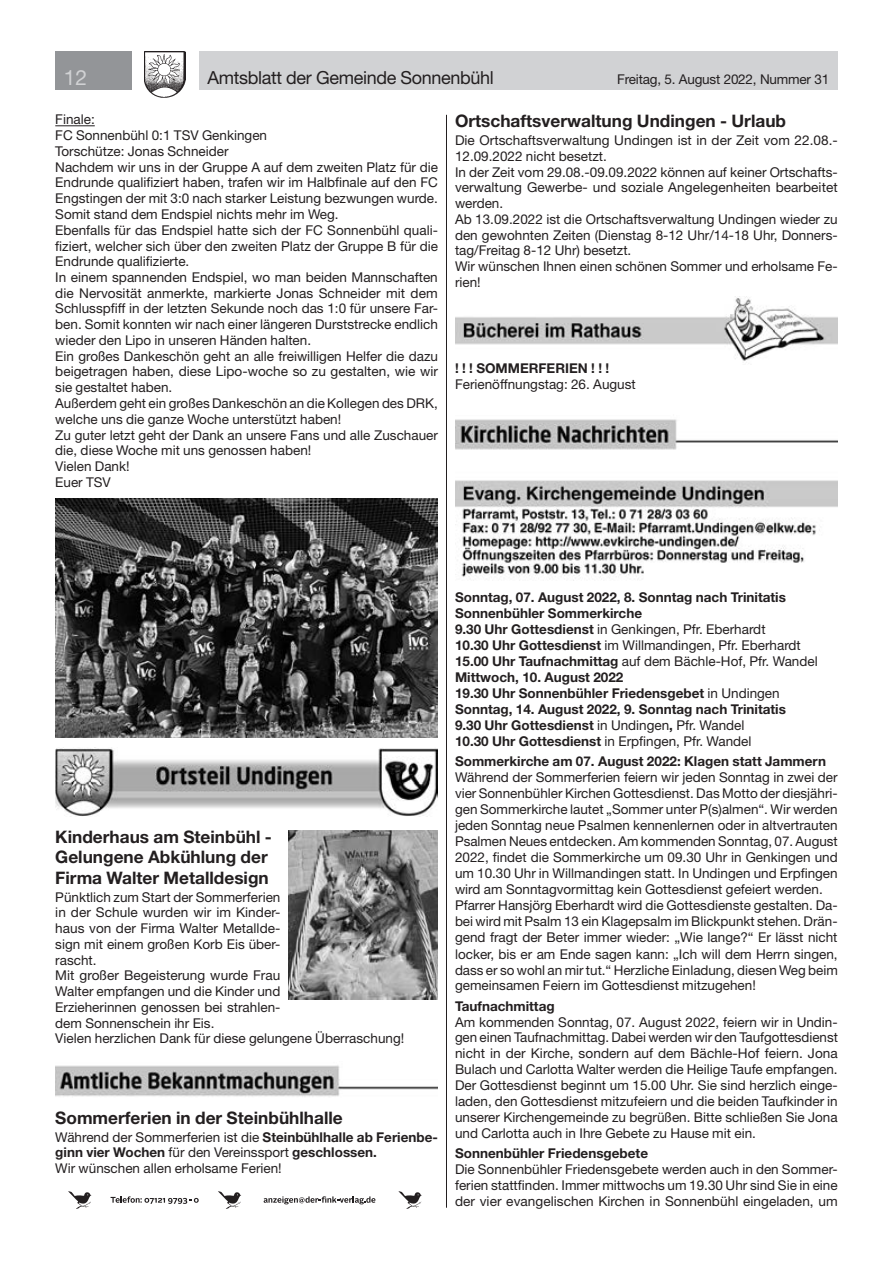
<style>
.page{position:relative;width:893px;height:1263px;background:#fff}
.page>*{position:absolute;margin:0;border:0;box-sizing:border-box;transform-origin:0 0}
.t1{font:21px "Helvetica Neue LT Std";color:#d1d2d4}
.t2{font:18px "Helvetica Neue LT Std";letter-spacing:-.02em;color:#231f20}
.t3{font:700 17.25px/20.5px "Helvetica Neue LT Std";color:#231f20}
.t4{font:13.5px/15.8px "Helvetica Neue LT Std";color:#231f20}
.t5{font:700 13.5px/15.9px "Helvetica Neue LT Std";color:#231f20}
.s1{font-weight:700}
.s2{font-weight:400}
</style>
<div class="page">
<div style="left:199px;top:51px;width:639px;height:38px;background:#d1d2d4"></div>
<div style="left:55px;top:51px;width:77px;height:38px;background:#939598"></div>
<img style="left:145px;top:51px;width:41px;height:47px">
<hr style="left:55px;top:125px;width:40px;height:1px;background:#231f20">
<img style="left:55px;top:498px;width:383px;height:240px">
<img style="left:55px;top:747px;width:383px;height:69px">
<img style="left:55px;top:1065px;width:383px;height:32px">
<img style="left:289px;top:830px;width:149px;height:170px">
<img style="left:455px;top:296px;width:383px;height:65px">
<img style="left:455px;top:419px;width:383px;height:31px">
<img style="left:455px;top:480px;width:383px;height:101px">
<hr style="left:446px;top:115px;width:1px;height:1093px;background:#231f20">
<svg style="left:218px;top:1191px;width:23px;height:18px"></svg>
<svg style="left:398px;top:1191px;width:24px;height:18px"></svg>
<svg style="left:68px;top:1191px;width:23px;height:18px"></svg>
<svg style="left:111px;top:1196px;width:88px;height:8px"></svg>
<svg style="left:264px;top:1196px;width:111px;height:8px"></svg>
<h1 class="t1" style="left:64px;top:65px;width:25px">12</h1>
<h2 class="t2" style="left:207px;top:67px;width:288px">Amtsblatt der Gemeinde Sonnenbühl</h2>
<p class="t4" style="left:617px;top:71px;width:213px">Freitag, 5. August 2022, Nummer 31</p>
<p class="t4" style="left:55px;top:112px;width:384px">Finale:<br>FC Sonnenbühl 0:1 TSV Genkingen<br>Torschütze: Jonas Schneider<br>Nachdem wir uns in der Gruppe A auf dem zweiten Platz für die Endrunde qualifiziert haben, trafen wir im Halbfinale auf den FC Engstingen der mit 3:0 nach starker Leistung bezwungen wurde.<br>Somit stand dem Endspiel nichts mehr im Weg.<br>Ebenfalls für das Endspiel hatte sich der FC Sonnenbühl quali&shy;fiziert, welcher sich über den zweiten Platz der Gruppe B für die Endrunde qualifizierte.<br>In einem spannenden Endspiel, wo man beiden Mannschaften die Nervosität anmerkte, markierte Jonas Schneider mit dem Schlusspfiff in der letzten Sekunde noch das 1:0 für unsere Far&shy;ben. Somit konnten wir nach einer längeren Durststrecke endlich wieder den Lipo in unseren Händen halten.<br>Ein großes Dankeschön geht an alle freiwilligen Helfer die dazu beigetragen haben, diese Lipo-woche so zu gestalten, wie wir sie gestaltet haben.<br>Außerdem geht ein großes Dankeschön an die Kollegen des DRK, welche uns die ganze Woche unterstützt haben!<br>Zu guter letzt geht der Dank an unsere Fans und alle Zuschauer die, diese Woche mit uns genossen haben!<br>Vielen Dank!<br>Euer TSV</p>
<p class="t3" style="left:455px;top:110px;width:333px">Ortschaftsverwaltung Undingen - Urlaub</p>
<p class="t4" style="left:455px;top:132px;width:384px">Die Ortschaftsverwaltung Undingen ist in der Zeit vom 22.08.- 12.09.2022 nicht besetzt.<br>In der Zeit vom 29.08.-09.09.2022 können auf keiner Ortschafts&shy;verwaltung Gewerbe- und soziale Angelegenheiten bearbeitet werden.<br>Ab 13.09.2022 ist die Ortschaftsverwaltung Undingen wieder zu den gewohnten Zeiten (Dienstag 8-12 Uhr/14-18 Uhr, Donners&shy;tag/Freitag 8-12 Uhr) besetzt.<br>Wir wünschen Ihnen einen schönen Sommer und erholsame Fe&shy;rien!</p>
<p class="t5" style="left:455px;top:360px;width:156px">! ! ! SOMMERFERIEN ! ! !</p>
<p class="t4" style="left:455px;top:376px;width:182px">Ferienöffnungstag: 26. August</p>
<p class="t3" style="left:55px;top:826px;width:218px">Kinderhaus am Steinbühl -<br>Gelungene Abkühlung der<br>Firma Walter Metalldesign</p>
<p class="t4" style="left:55px;top:889px;width:351px">Pünktlich zum Start der Sommerferien<br>in der Schule wurden wir im Kinder-<br>haus von der Firma Walter Metallde-<br>sign mit einem großen Korb Eis über-<br>rascht.<br>Mit großer Begeisterung wurde Frau<br>Walter empfangen und die Kinder und<br>Erzieherinnen genossen bei strahlen-<br>dem Sonnenschein ihr Eis.<br>Vielen herzlichen Dank für diese gelungene Überraschung!</p>
<p class="t3" style="left:55px;top:1107px;width:289px">Sommerferien in der Steinbühlhalle</p>
<p class="t4" style="left:55px;top:1129px;width:384px">Während der Sommerferien ist die <span class="s1">Steinbühlhalle ab Ferienbe&shy;ginn vier Wochen</span> für den Vereinssport <span class="s1">geschlossen.<br></span>Wir wünschen allen erholsame Ferien!</p>
<p class="t5" style="left:455px;top:589px;width:364px">Sonntag, 07. August 2022, 8. Sonntag nach Trinitatis Sonnenbühler Sommerkirche<br>9.30 Uhr Gottesdienst <span class="s2">in Genkingen, Pfr. Eberhardt<br></span>10.30 Uhr Gottesdienst <span class="s2">im Willmandingen, Pfr. Eberhardt </span>15.00 Uhr Taufnachmittag <span class="s2">auf dem Bächle-Hof, Pfr. Wandel </span>Mittwoch, 10. August 2022<br>19.30 Uhr Sonnenbühler Friedensgebet <span class="s2">in Undingen </span>Sonntag, 14. August 2022, 9. Sonntag nach Trinitatis<br>9.30 Uhr Gottesdienst <span class="s2">in Undingen</span>, <span class="s2">Pfr. Wandel<br></span>10.30 Uhr Gottesdienst <span class="s2">in Erpfingen, Pfr. Wandel</span></p>
<p class="t5" style="left:455px;top:753px;width:373px">Sommerkirche am 07. August 2022: Klagen statt Jammern</p>
<p class="t4" style="left:455px;top:769px;width:384px">Während der Sommerferien feiern wir jeden Sonntag in zwei der vier Sonnenbühler Kirchen Gottesdienst. Das Motto der diesjähri&shy;gen Sommerkirche lautet „Sommer unter P(s)almen“. Wir werden jeden Sonntag neue Psalmen kennenlernen oder in altvertrauten Psalmen Neues entdecken. Am kommenden Sonntag, 07. August 2022, findet die Sommerkirche um 09.30 Uhr in Genkingen und um 10.30 Uhr in Willmandingen statt. In Undingen und Erpfingen wird am Sonntagvormittag kein Gottesdienst gefeiert werden.<br>Pfarrer Hansjörg Eberhardt wird die Gottesdienste gestalten. Da&shy;bei wird mit Psalm 13 ein Klagepsalm im Blickpunkt stehen. Drän&shy;gend fragt der Beter immer wieder: „Wie lange?“ Er lässt nicht locker, bis er am Ende sagen kann: „Ich will dem Herrn singen, dass er so wohl an mir tut.“ Herzliche Einladung, diesen Weg beim gemeinsamen Feiern im Gottesdienst mitzugehen!</p>
<p class="t5" style="left:455px;top:997px;width:101px">Taufnachmittag</p>
<p class="t4" style="left:455px;top:1013px;width:384px;text-align:justify">Am kommenden Sonntag, 07. August 2022, feiern wir in Undin&shy;gen einen Taufnachmittag. Dabei werden wir den Taufgottesdienst nicht in der Kirche, sondern auf dem Bächle-Hof feiern. Jona Bulach und Carlotta Walter werden die Heilige Taufe empfangen.<br>Der Gottesdienst beginnt um 15.00 Uhr. Sie sind herzlich einge&shy;laden, den Gottesdienst mitzufeiern und die beiden Taufkinder in unserer Kirchengemeinde zu begrüßen. Bitte schließen Sie Jona und Carlotta auch in Ihre Gebete zu Hause mit ein.</p>
<p class="t5" style="left:455px;top:1145px;width:195px">Sonnenbühler Friedensgebete</p>
<p class="t4" style="left:455px;top:1161px;width:384px;text-align:justify">Die Sonnenbühler Friedensgebete werden auch in den Sommer&shy;ferien stattfinden. Immer mittwochs um 19.30 Uhr sind Sie in eine der vier evangelischen Kirchen in Sonnenbühl eingeladen, um</p>
</div>
